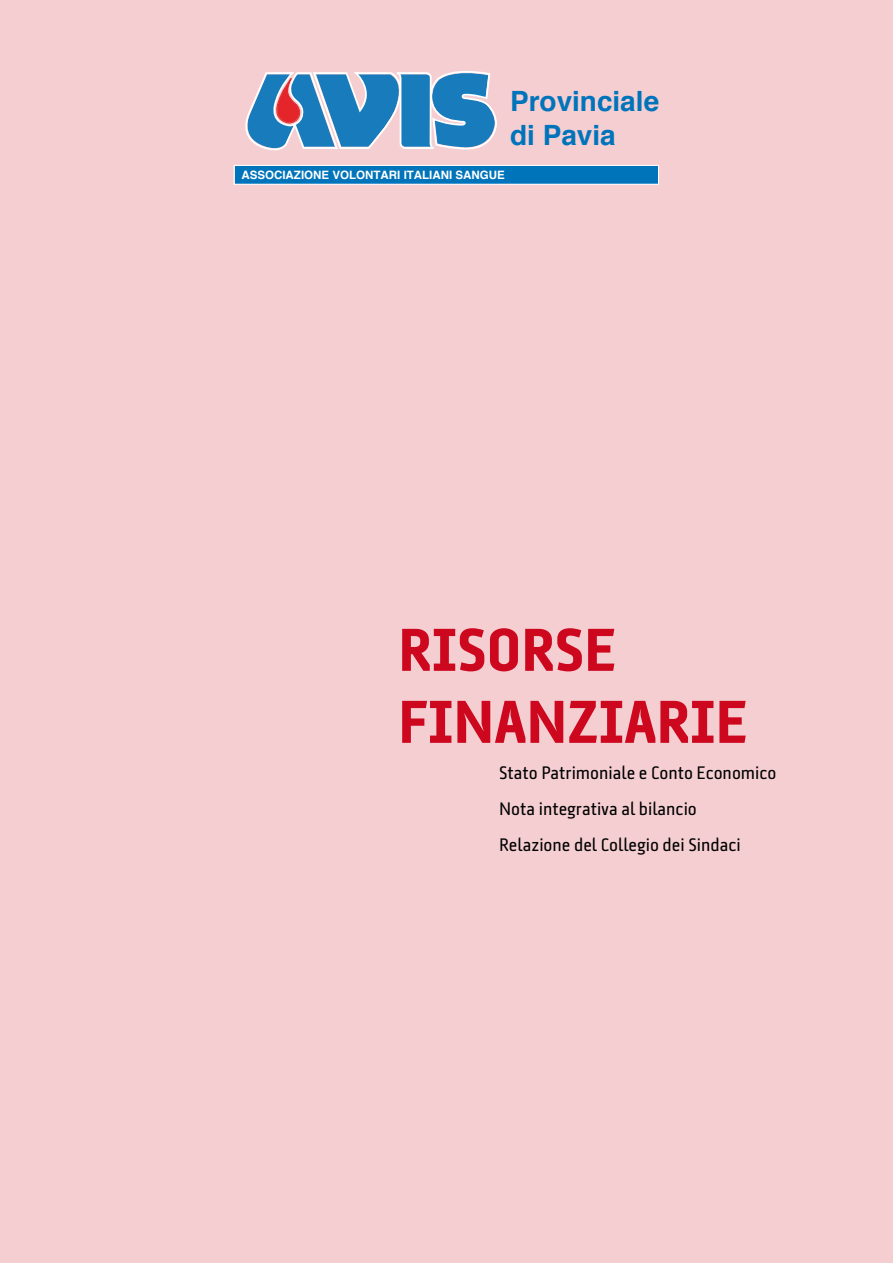
<style>
.page{position:relative;width:893px;height:1263px;background:#f5ced2}
.page>*{position:absolute;margin:0;border:0;box-sizing:border-box;transform-origin:0 0}
.t1{font:700 60px/72px "Klampenborg";color:#cd071e}
.t2{font:700 27.9px/33.5px "Helvetica";color:#0074bb}
.t3{font:18px/36px "Klampenborg";color:#000}
.t4{font:700 11.55px "Helvetica";color:#fff}
</style>
<div class="page">
<div style="left:235px;top:166px;width:423px;height:17px;background:#0074bb"></div>
<div style="left:234px;top:165px;width:425px;height:19px;border:1px solid #fff"></div>
<svg style="left:245px;top:71px;width:252px;height:80px"></svg>
<h2 class="t2" style="left:510px;top:85px;width:151px">Provinciale di Pavia</h2>
<p class="t4" style="left:241px;top:165px;width:265px">ASSOCIAZIONE VOLONTARI ITALIANI SANGUE</p>
<h1 class="t1" style="left:398px;top:614px;width:351px">RISORSE<br>FINANZIARIE</h1>
<p class="t3" style="left:499px;top:754px;width:279px">Stato Patrimoniale e Conto Economico<br>Nota integrativa al bilancio<br>Relazione del Collegio dei Sindaci</p>
</div>
